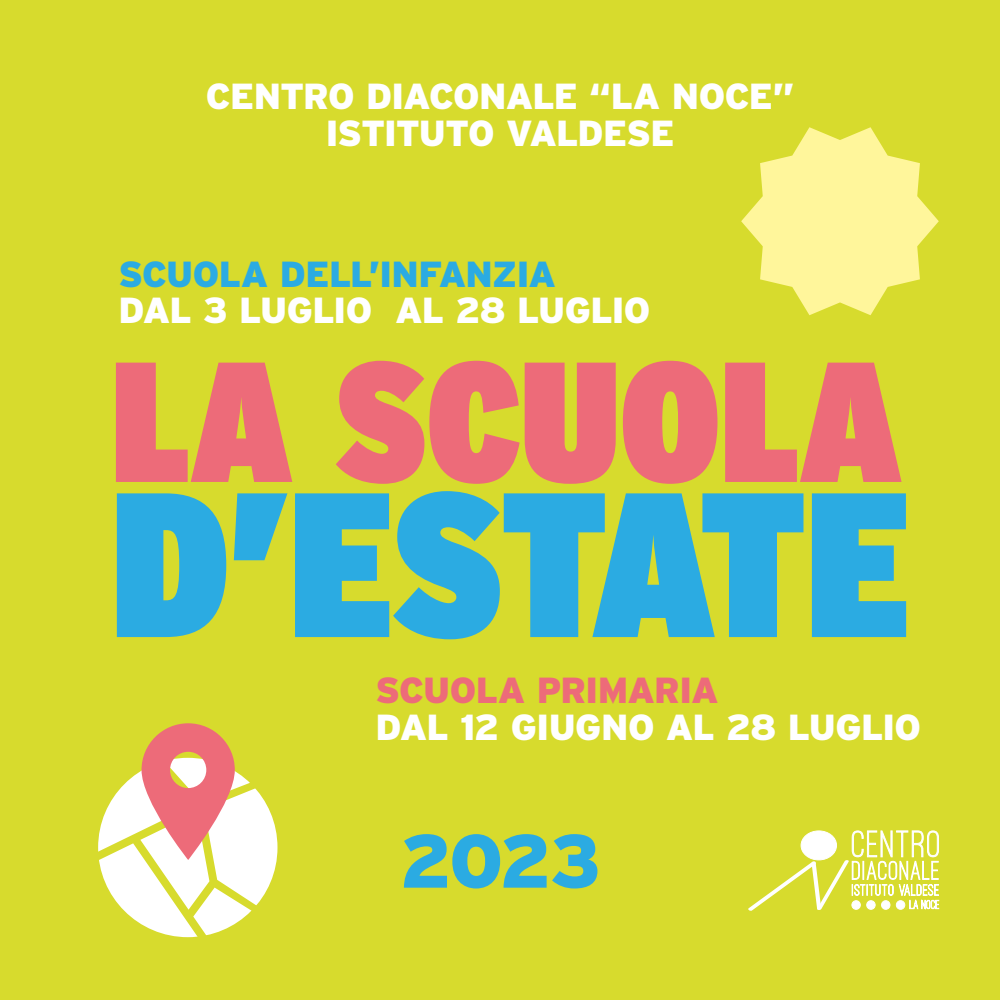
<style>
.page{position:relative;width:1000px;height:1000px;background:#d7db2d}
.page>*{position:absolute;margin:0;border:0;box-sizing:border-box;transform-origin:0 0}
.t1{font:900 205.25px "Interstate Condensed";letter-spacing:-.015em;color:#2babe2}
.t2{font:900 170.5px "Interstate Condensed";color:#ed6b79}
.t3{font:900 75.38px "Interstate";color:#2babe2}
.t4{font:900 36.25px/36.5px "Interstate";letter-spacing:-.025em;color:#fff;text-align:center}
.t5{font:900 36.25px "Interstate";letter-spacing:-.025em;color:#2babe2}
.t6{font:900 36.25px "Interstate";letter-spacing:-.025em;color:#ed6b79}
</style>
<div class="page">
<svg style="left:741px;top:127px;width:198px;height:188px"></svg>
<svg style="left:748px;top:830px;width:191px;height:81px"></svg>
<div style="left:801px;top:831px;width:36px;height:29px;background:#fff;border-radius:50%"></div>
<div style="left:801px;top:831px;width:36px;height:29px;border:1px solid #fff;border-radius:50%"></div>
<div style="left:896px;top:901px;width:9px;height:8px;background:#fff;border-radius:50%"></div>
<div style="left:896px;top:900px;width:9px;height:10px;border:1px solid #fff;border-radius:50%"></div>
<div style="left:882px;top:901px;width:8px;height:8px;background:#fff;border-radius:50%"></div>
<div style="left:881px;top:900px;width:9px;height:10px;border:1px solid #fff;border-radius:50%"></div>
<div style="left:867px;top:901px;width:8px;height:8px;background:#fff;border-radius:50%"></div>
<div style="left:866px;top:900px;width:9px;height:10px;border:1px solid #fff;border-radius:50%"></div>
<div style="left:852px;top:901px;width:8px;height:8px;background:#fff;border-radius:50%"></div>
<div style="left:852px;top:900px;width:9px;height:10px;border:1px solid #fff;border-radius:50%"></div>
<svg style="left:98px;top:723px;width:180px;height:214px"></svg>
<p class="t4" style="left:206px;top:78px;width:590px">CENTRO DIACONALE “LA NOCE”<br>ISTITUTO VALDESE</p>
<p class="t5" style="left:118px;top:253px;width:439px">SCUOLA DELL’INFANZIA</p>
<p class="t4" style="left:118px;top:292px;width:533px">DAL 3 LUGLIO AL 28 LUGLIO</p>
<h2 class="t2" style="left:111px;top:324px;width:792px">LA SCUOLA</h2>
<h1 class="t1" style="left:111px;top:447px;width:800px">D’ESTATE</h1>
<p class="t6" style="left:375px;top:670px;width:345px">SCUOLA PRIMARIA</p>
<p class="t4" style="left:375px;top:708px;width:547px">DAL 12 GIUGNO AL 28 LUGLIO</p>
<h3 class="t3" style="left:400px;top:818px;width:202px">2023</h3>
</div>
